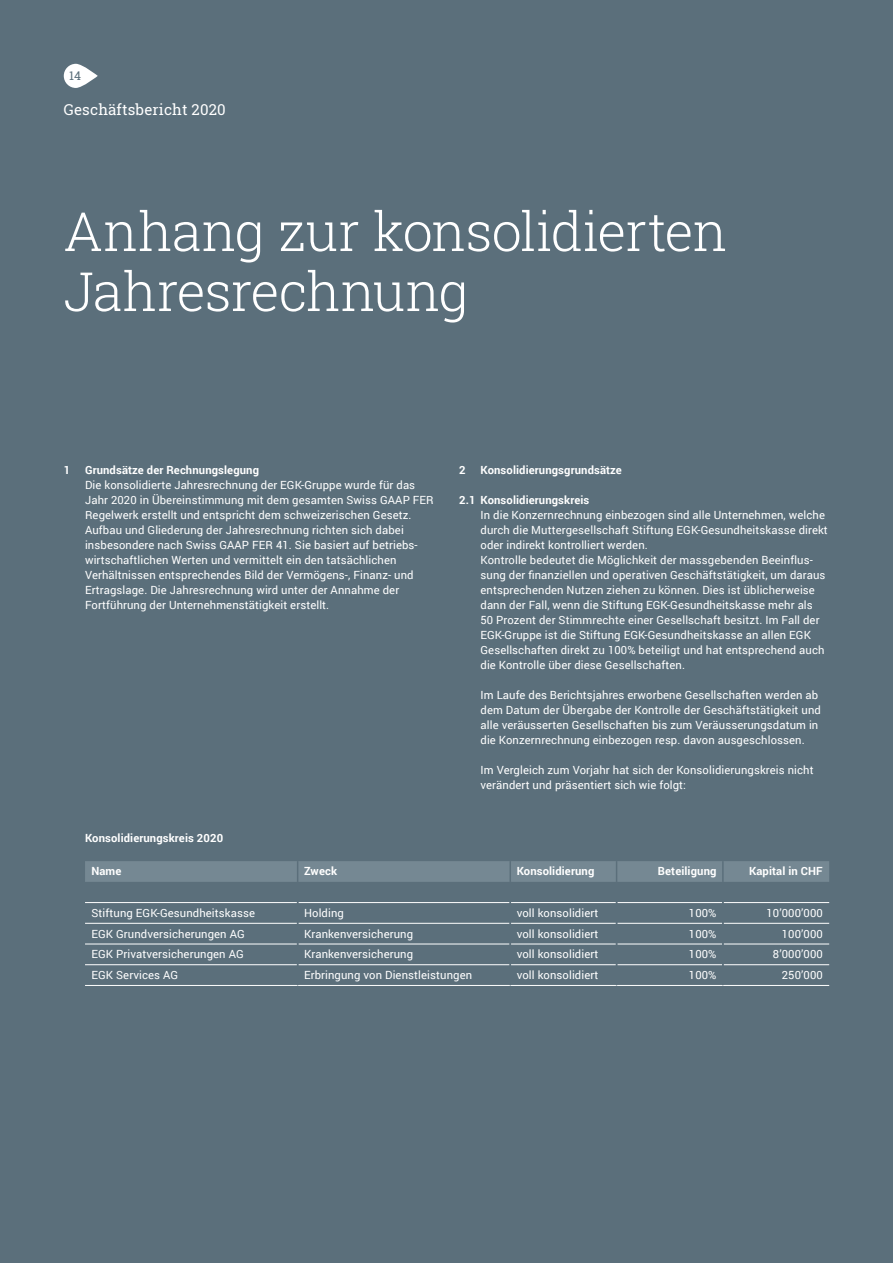
<style>
.page{position:relative;width:893px;height:1263px;background:#5b6f7b}
.page>*{position:absolute;margin:0;border:0;box-sizing:border-box;transform-origin:0 0}
.t1{font:300 54px/60px "Roboto Slab";letter-spacing:-.02em;color:#fff}
.t2{font:15px "Roboto Slab";letter-spacing:.01em;color:#fff}
.t3{font:12px "Roboto Slab";color:#5b6f7b}
.t4{font:11.25px/15px "Roboto";letter-spacing:.01em;color:#fff}
.t5{font:700 11.25px "Roboto";letter-spacing:.01em;color:#fff}
</style>
<div class="page">
<hr style="left:85px;top:985px;width:213px;height:1px;background:#fff">
<hr style="left:298px;top:985px;width:212px;height:1px;background:#fff">
<hr style="left:510px;top:985px;width:107px;height:1px;background:#fff">
<hr style="left:617px;top:985px;width:106px;height:1px;background:#fff">
<hr style="left:723px;top:985px;width:106px;height:1px;background:#fff">
<svg style="left:85px;top:861px;width:744px;height:105px"></svg>
<hr style="left:722px;top:965px;width:2px;height:20px;background:#5b6f7b">
<svg style="left:64px;top:64px;width:34px;height:24px"></svg>
<p class="t3" style="left:69px;top:67px;width:13px">14</p>
<h2 class="t2" style="left:64px;top:99px;width:163px">Geschäftsbericht 2020</h2>
<h1 class="t1" style="left:64px;top:200px;width:665px">Anhang zur konsolidierten<br>Jahresrechnung</h1>
<p class="t5" style="left:64px;top:462px;width:8px">1</p>
<p class="t5" style="left:85px;top:462px;width:176px">Grundsätze der Rechnungslegung</p>
<p class="t4" style="left:85px;top:477px;width:350px">Die konsolidierte Jahresrechnung der EGK-Gruppe wurde für das Jahr 2020 in Übereinstimmung mit dem gesamten Swiss GAAP FER Regelwerk erstellt und entspricht dem schweizerischen Gesetz.<br>Aufbau und Gliederung der Jahresrechnung richten sich dabei insbesondere nach Swiss GAAP FER 41. Sie basiert auf betriebs&shy;wirtschaftlichen Werten und vermittelt ein den tatsächlichen Verhältnissen entsprechendes Bild der Vermögens-, Finanz- und Ertragslage. Die Jahresrechnung wird unter der Annahme der Fortführung der Unternehmenstätigkeit erstellt.</p>
<p class="t5" style="left:459px;top:462px;width:8px">2</p>
<p class="t5" style="left:480px;top:462px;width:143px">Konsolidierungsgrundsätze</p>
<p class="t5" style="left:459px;top:492px;width:132px">2.1 Konsolidierungskreis</p>
<p class="t4" style="left:480px;top:507px;width:349px">In die Konzernrechnung einbezogen sind alle Unternehmen, welche durch die Muttergesellschaft Stiftung EGK-Gesundheitskasse direkt oder indirekt kontrolliert werden.<br>Kontrolle bedeutet die Möglichkeit der massgebenden Beeinflus&shy;sung der finanziellen und operativen Geschäftstätigkeit, um daraus entsprechenden Nutzen ziehen zu können. Dies ist üblicherweise dann der Fall, wenn die Stiftung EGK-Gesundheitskasse mehr als 50 Prozent der Stimmrechte einer Gesellschaft besitzt. Im Fall der EGK-Gruppe ist die Stiftung EGK-Gesundheitskasse an allen EGK Gesellschaften direkt zu 100% beteiligt und hat entsprechend auch die Kontrolle über diese Gesellschaften.</p>
<p class="t4" style="left:480px;top:687px;width:342px">Im Laufe des Berichtsjahres erworbene Gesellschaften werden ab dem Datum der Übergabe der Kontrolle der Geschäftstätigkeit und alle veräusserten Gesellschaften bis zum Veräusserungsdatum in die Konzernrechnung einbezogen resp. davon ausgeschlossen.</p>
<p class="t4" style="left:480px;top:762px;width:335px">Im Vergleich zum Vorjahr hat sich der Konsolidierungskreis nicht verändert und präsentiert sich wie folgt:</p>
<p class="t5" style="left:85px;top:830px;width:140px">Konsolidierungskreis 2020</p>
<p class="t5" style="left:91px;top:863px;width:32px">Name</p>
<p class="t5" style="left:304px;top:863px;width:34px">Zweck</p>
<p class="t5" style="left:517px;top:863px;width:79px">Konsolidierung</p>
<p class="t5" style="left:658px;top:863px;width:60px">Beteiligung</p>
<p class="t5" style="left:749px;top:863px;width:75px">Kapital in CHF</p>
<p class="t4" style="left:91px;top:905px;width:165px">Stiftung EGK-Gesundheitskasse</p>
<p class="t4" style="left:304px;top:905px;width:41px">Holding</p>
<p class="t4" style="left:517px;top:905px;width:83px">voll konsolidiert</p>
<p class="t4" style="left:689px;top:905px;width:29px">100%</p>
<p class="t4" style="left:766px;top:905px;width:58px">10’000’000</p>
<p class="t4" style="left:91px;top:926px;width:155px">EGK Grundversicherungen AG</p>
<p class="t4" style="left:304px;top:926px;width:111px">Krankenversicherung</p>
<p class="t4" style="left:517px;top:926px;width:83px">voll konsolidiert</p>
<p class="t4" style="left:689px;top:926px;width:29px">100%</p>
<p class="t4" style="left:782px;top:926px;width:42px">100’000</p>
<p class="t4" style="left:91px;top:946px;width:154px">EGK Privatversicherungen AG</p>
<p class="t4" style="left:304px;top:946px;width:111px">Krankenversicherung</p>
<p class="t4" style="left:517px;top:946px;width:83px">voll konsolidiert</p>
<p class="t4" style="left:689px;top:946px;width:29px">100%</p>
<p class="t4" style="left:773px;top:946px;width:51px">8’000’000</p>
<p class="t4" style="left:91px;top:967px;width:88px">EGK Services AG</p>
<p class="t4" style="left:304px;top:967px;width:170px">Erbringung von Dienstleistungen</p>
<p class="t4" style="left:517px;top:967px;width:83px">voll konsolidiert</p>
<p class="t4" style="left:689px;top:967px;width:29px">100%</p>
<p class="t4" style="left:782px;top:967px;width:42px">250’000</p>
</div>
